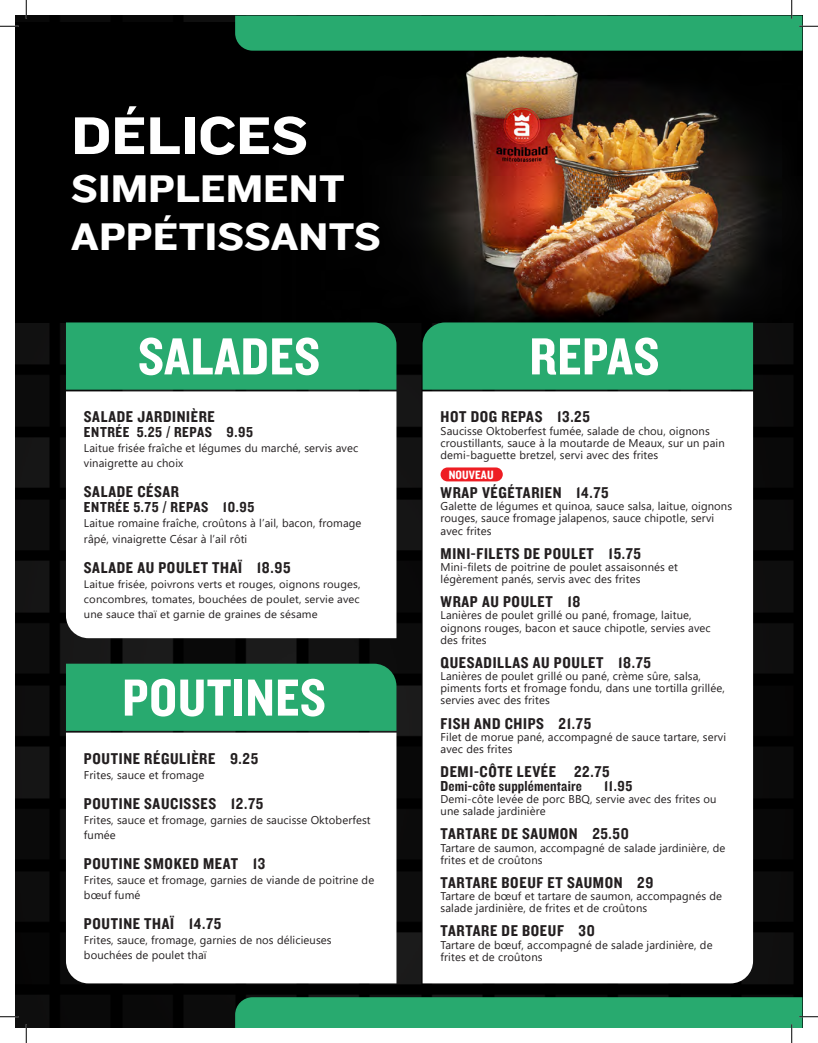
<style>
.page{position:relative;width:818px;height:1043px;background:#fff}
.page>*{position:absolute;margin:0;border:0;box-sizing:border-box;transform-origin:0 0}
.t1{font:55px "Knockout 52 Cruiserweight";color:#fff}
.Description_Produit{font:54.12px "Knockout 50 Welterweight";letter-spacing:.01em;color:#fff}
.t2{font:40px "Knockout 52 Cruiserweight";color:#fff}
.Description_Produit-2{font:16.25px "Knockout 50 Welterweight";letter-spacing:.04em;color:#231f20}
.Titre_Produit{font:16.25px "Knockout 50 Welterweight";letter-spacing:.04em;color:#231f20}
.Titre_Produit-2{font:15px "Knockout 50 Welterweight";letter-spacing:.04em;color:#231f20}
.Description_Produit-3{font:15px "Knockout 50 Welterweight";letter-spacing:.01em;color:#231f20}
.Description_Produit-4{font:12.5px "Knockout 50 Welterweight";letter-spacing:.01em;color:#fff}
.Description_Produit-5{font:11.25px/12.1px "Segoe UI";letter-spacing:.01em;color:#231f20}
.Titre_Produit-3{font:11.25px/15px "Segoe UI";letter-spacing:.01em;color:#231f20}
.Description_Produit-6{font:10.75px/15px "Segoe UI";letter-spacing:.01em;color:#231f20;text-align:justify;scale:1.04 1}
</style>
<div class="page">
<img style="left:15px;top:15px;width:787px;height:1013px">
<img style="left:15px;top:22px;width:787px;height:300px">
<svg style="left:66px;top:391px;width:330px;height:247px"></svg>
<div style="left:66px;top:322px;width:330px;height:67px;background:#28aa6f"></div>
<div style="left:422px;top:322px;width:331px;height:67px;background:#28aa6f"></div>
<svg style="left:422px;top:391px;width:331px;height:592px"></svg>
<div style="left:66px;top:663px;width:330px;height:68px;background:#28aa6f"></div>
<svg style="left:66px;top:732px;width:330px;height:251px"></svg>
<div style="left:440px;top:467px;width:62px;height:14px;background:#ee1d23;border-radius:7px"></div>
<svg style="left:0;top:26px;width:19px;height:1px"></svg>
<svg style="left:0;top:1016px;width:19px;height:1px"></svg>
<svg style="left:26px;top:0;width:1px;height:19px"></svg>
<svg style="left:26px;top:1024px;width:1px;height:18px"></svg>
<svg style="left:235px;top:0;width:583px;height:51px"></svg>
<svg style="left:235px;top:997px;width:583px;height:45px"></svg>
<p class="t1" style="left:71px;top:97px;width:238px">DÉLICES</p>
<p class="t2" style="left:71px;top:161px;width:275px">SIMPLEMENT</p>
<p class="t2" style="left:71px;top:209px;width:311px">APPÉTISSANTS</p>
<p class="Description_Produit" style="left:138px;top:321px;width:184px">SALADES</p>
<p class="Description_Produit" style="left:529px;top:321px;width:131px">REPAS</p>
<p class="Description_Produit-2" style="left:440px;top:406px;width:151px">HOT DOG REPAS 13.25</p>
<p class="Description_Produit-5" style="left:440px;top:423px;width:286px">Saucisse Oktoberfest fumée, salade de chou, oignons croustillants, sauce à la moutarde de Meaux, sur un pain demi-baguette bretzel, servi avec des frites</p>
<p class="Description_Produit-2" style="left:440px;top:482px;width:169px">WRAP VÉGÉTARIEN 14.75</p>
<p class="Description_Produit-5" style="left:440px;top:499px;width:293px">Galette de légumes et quinoa, sauce salsa, laitue, oignons rouges, sauce fromage jalapenos, sauce chipotle, servi avec frites</p>
<p class="Description_Produit-2" style="left:440px;top:542px;width:202px">MINI-FILETS DE POULET 15.75</p>
<p class="Description_Produit-5" style="left:440px;top:560px;width:239px">Mini-filets de poitrine de poulet assaisonnés et</p>
<p class="Description_Produit-5" style="left:440px;top:572px;width:201px">légèrement panés, servis avec des frites</p>
<p class="Description_Produit-2" style="left:440px;top:591px;width:141px">WRAP AU POULET 18</p>
<p class="Description_Produit-5" style="left:440px;top:608px;width:252px">Lanières de poulet grillé ou pané, fromage, laitue,</p>
<p class="Description_Produit-5" style="left:440px;top:620px;width:272px">oignons rouges, bacon et sauce chipotle, servies avec</p>
<p class="Description_Produit-5" style="left:440px;top:632px;width:48px">des frites</p>
<p class="Description_Produit-2" style="left:440px;top:652px;width:212px">QUESADILLAS AU POULET 18.75</p>
<p class="Description_Produit-5" style="left:440px;top:669px;width:262px">Lanières de poulet grillé ou pané, crème sûre, salsa,</p>
<p class="Description_Produit-5" style="left:440px;top:681px;width:286px">piments forts et fromage fondu, dans une tortilla grillée, servies avec des frites</p>
<p class="Description_Produit-2" style="left:440px;top:712px;width:152px">FISH AND CHIPS 21.75</p>
<p class="Description_Produit-5" style="left:440px;top:729px;width:287px">Filet de morue pané, accompagné de sauce tartare, servi avec des frites</p>
<p class="Description_Produit-2" style="left:440px;top:761px;width:170px">DEMI-CÔTE LEVÉE 22.75</p>
<p class="Description_Produit-3" style="left:440px;top:776px;width:143px">Demi-côte supplémentaire</p>
<p class="Description_Produit-3" style="left:604px;top:776px;width:30px">11.95</p>
<p class="Description_Produit-5" style="left:440px;top:792px;width:277px">Demi-côte levée de porc BBQ, servie avec des frites ou une salade jardinière</p>
<p class="Description_Produit-2" style="left:440px;top:823px;width:190px">TARTARE DE SAUMON 25.50</p>
<p class="Description_Produit-5" style="left:440px;top:840px;width:286px">Tartare de saumon, accompagné de salade jardinière, de frites et de croûtons</p>
<p class="Description_Produit-2" style="left:440px;top:871px;width:214px">TARTARE BOEUF ET SAUMON 29</p>
<p class="Description_Produit-5" style="left:440px;top:889px;width:283px">Tartare de bœuf et tartare de saumon, accompagnés de salade jardinière, de frites et de croûtons</p>
<p class="Description_Produit-2" style="left:440px;top:920px;width:156px">TARTARE DE BOEUF 30</p>
<p class="Description_Produit-5" style="left:440px;top:937px;width:273px">Tartare de bœuf, accompagné de salade jardinière, de frites et de croûtons</p>
<p class="Titre_Produit" style="left:84px;top:406px;width:132px">SALADE JARDINIÈRE</p>
<p class="Titre_Produit-2" style="left:84px;top:422px;width:170px">ENTRÉE 5.25 / REPAS 9.95</p>
<p class="Titre_Produit-3" style="left:84px;top:440px;width:276px">Laitue frisée fraîche et légumes du marché, servis avec vinaigrette au choix</p>
<p class="Titre_Produit" style="left:84px;top:481px;width:96px">SALADE CÉSAR</p>
<p class="Titre_Produit-2" style="left:84px;top:497px;width:172px">ENTRÉE 5.75 / REPAS 10.95</p>
<p class="Description_Produit-5" style="left:84px;top:515px;width:279px;line-height:15px">Laitue romaine fraîche, croûtons à l’ail, bacon, fromage râpé, vinaigrette César à l’ail rôti</p>
<p class="Description_Produit-2" style="left:84px;top:556px;width:208px">SALADE AU POULET THAÏ 18.95</p>
<p class="Description_Produit-6" style="left:84px;top:575px;width:267px">Laitue frisée, poivrons verts et rouges, oignons rouges, concombres, tomates, bouchées de poulet, servie avec une sauce thaï et garnie de graines de sésame</p>
<p class="Description_Produit-4" style="left:448px;top:467px;width:46px">NOUVEAU</p>
<p class="Description_Produit" style="left:122px;top:662px;width:205px">POUTINES</p>
<p class="Description_Produit-2" style="left:84px;top:747px;width:176px">POUTINE RÉGULIÈRE 9.25</p>
<p class="Description_Produit-5" style="left:84px;top:767px;width:122px">Frites, sauce et fromage</p>
<p class="Description_Produit-2" style="left:84px;top:792px;width:181px">POUTINE SAUCISSES 12.75</p>
<p class="Description_Produit-5" style="left:84px;top:811px;width:288px;line-height:15px">Frites, sauce et fromage, garnies de saucisse Oktoberfest fumée</p>
<p class="Description_Produit-2" style="left:84px;top:852px;width:183px">POUTINE SMOKED MEAT 13</p>
<p class="Description_Produit-5" style="left:84px;top:871px;width:292px;line-height:15px">Frites, sauce et fromage, garnies de viande de poitrine de bœuf fumé</p>
<p class="Description_Produit-2" style="left:84px;top:912px;width:139px">POUTINE THAÏ 14.75</p>
<p class="Description_Produit-5" style="left:84px;top:931px;width:249px;line-height:15px">Frites, sauce, fromage, garnies de nos délicieuses bouchées de poulet thaï</p>
</div>
